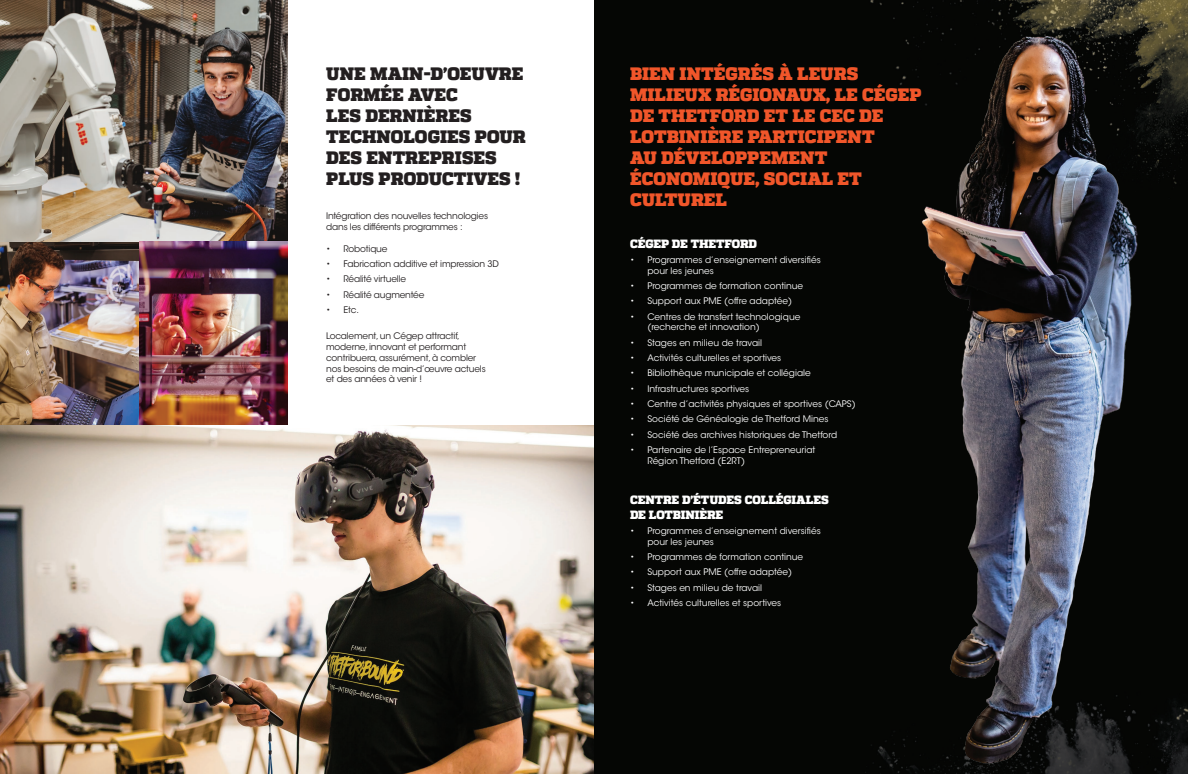
<style>
.page{position:relative;width:1188px;height:774px;background:#fff}
.page>*{position:absolute;margin:0;border:0;box-sizing:border-box;transform-origin:0 0}
.t1{font:900 18px/21px "Quadon";letter-spacing:.005em;color:#f1562a}
.t2{font:900 18px/21px "Quadon";letter-spacing:.005em;color:#231f20}
.t3{font:900 12px/14.4px "Quadon";letter-spacing:-.005em;color:#fff}
.t4{font:9px/10.8px "ITC Avant Garde Std";color:#fff}
.t5{font:9px/10.8px "ITC Avant Garde Std";letter-spacing:-.02em;color:#231f20}
</style>
<div class="page">
<div style="left:594px;top:0;width:594px;height:774px;background:#050604"></div>
<img style="left:0;top:0;width:288px;height:426px">
<img style="left:0;top:426px;width:594px;height:348px">
<img style="left:901px;top:19px;width:255px;height:755px">
<h1 class="t2" style="left:326px;top:63px;width:201px">UNE MAIN-D’OEUVRE<br>FORMÉE AVEC<br>LES DERNIÈRES<br>TECHNOLOGIES POUR<br>DES ENTREPRISES<br>PLUS PRODUCTIVES !</h1>
<h1 class="t1" style="left:630px;top:63px;width:293px">BIEN INTÉGRÉS À LEURS<br>MILIEUX RÉGIONAUX, LE CÉGEP<br>DE THETFORD ET LE CEC DE<br>LOTBINIÈRE PARTICIPENT<br>AU DÉVELOPPEMENT<br>ÉCONOMIQUE, SOCIAL ET<br>CULTUREL</h1>
<p class="t5" style="left:326px;top:211px;width:163px">Intégration des nouvelles technologies dans les différents programmes :</p>
<p class="t5" style="left:326px;top:243px;width:63px">• Robotique</p>
<p class="t5" style="left:326px;top:259px;width:174px">• Fabrication additive et impression 3D</p>
<p class="t5" style="left:326px;top:274px;width:81px">• Réalité virtuelle</p>
<p class="t5" style="left:326px;top:289px;width:100px">• Réalité augmentée</p>
<p class="t5" style="left:326px;top:304px;width:34px">• Etc.</p>
<p class="t5" style="left:326px;top:331px;width:161px">Localement, un Cégep attractif, moderne, innovant et performant contribuera, assurément, à combler nos besoins de main-d’œuvre actuels et des années à venir !</p>
<h2 class="t3" style="left:630px;top:237px;width:129px">CÉGEP DE THETFORD</h2>
<p class="t4" style="left:647px;top:254px;width:175px;text-indent:-17px">• Programmes d’enseignement diversifiés pour les jeunes</p>
<p class="t4" style="left:630px;top:280px;width:175px">• Programmes de formation continue</p>
<p class="t4" style="left:630px;top:296px;width:164px">• Support aux PME (offre adaptée)</p>
<p class="t4" style="left:647px;top:311px;width:155px;text-indent:-17px">• Centres de transfert technologique (recherche et innovation)</p>
<p class="t4" style="left:630px;top:337px;width:134px">• Stages en milieu de travail</p>
<p class="t4" style="left:630px;top:352px;width:153px">• Activités culturelles et sportives</p>
<p class="t4" style="left:630px;top:368px;width:182px">• Bibliothèque municipale et collégiale</p>
<p class="t4" style="left:630px;top:383px;width:121px">• Infrastructures sportives</p>
<p class="t4" style="left:630px;top:398px;width:227px">• Centre d’activités physiques et sportives (CAPS)</p>
<p class="t4" style="left:630px;top:414px;width:200px">• Société de Généalogie de Thetford Mines</p>
<p class="t4" style="left:630px;top:429px;width:209px">• Société des archives historiques de Thetford</p>
<p class="t4" style="left:647px;top:444px;width:170px;text-indent:-17px">• Partenaire de l’Espace Entrepreneuriat<br>Région Thetford (E2RT)</p>
<h2 class="t3" style="left:630px;top:493px;width:200px">CENTRE D’ÉTUDES COLLÉGIALES<br>DE LOTBINIÈRE</h2>
<p class="t4" style="left:647px;top:525px;width:175px;text-indent:-17px">• Programmes d’enseignement diversifiés pour les jeunes</p>
<p class="t4" style="left:630px;top:551px;width:175px">• Programmes de formation continue</p>
<p class="t4" style="left:630px;top:567px;width:164px">• Support aux PME (offre adaptée)</p>
<p class="t4" style="left:630px;top:582px;width:134px">• Stages en milieu de travail</p>
<p class="t4" style="left:630px;top:597px;width:153px">• Activités culturelles et sportives</p>
</div>
